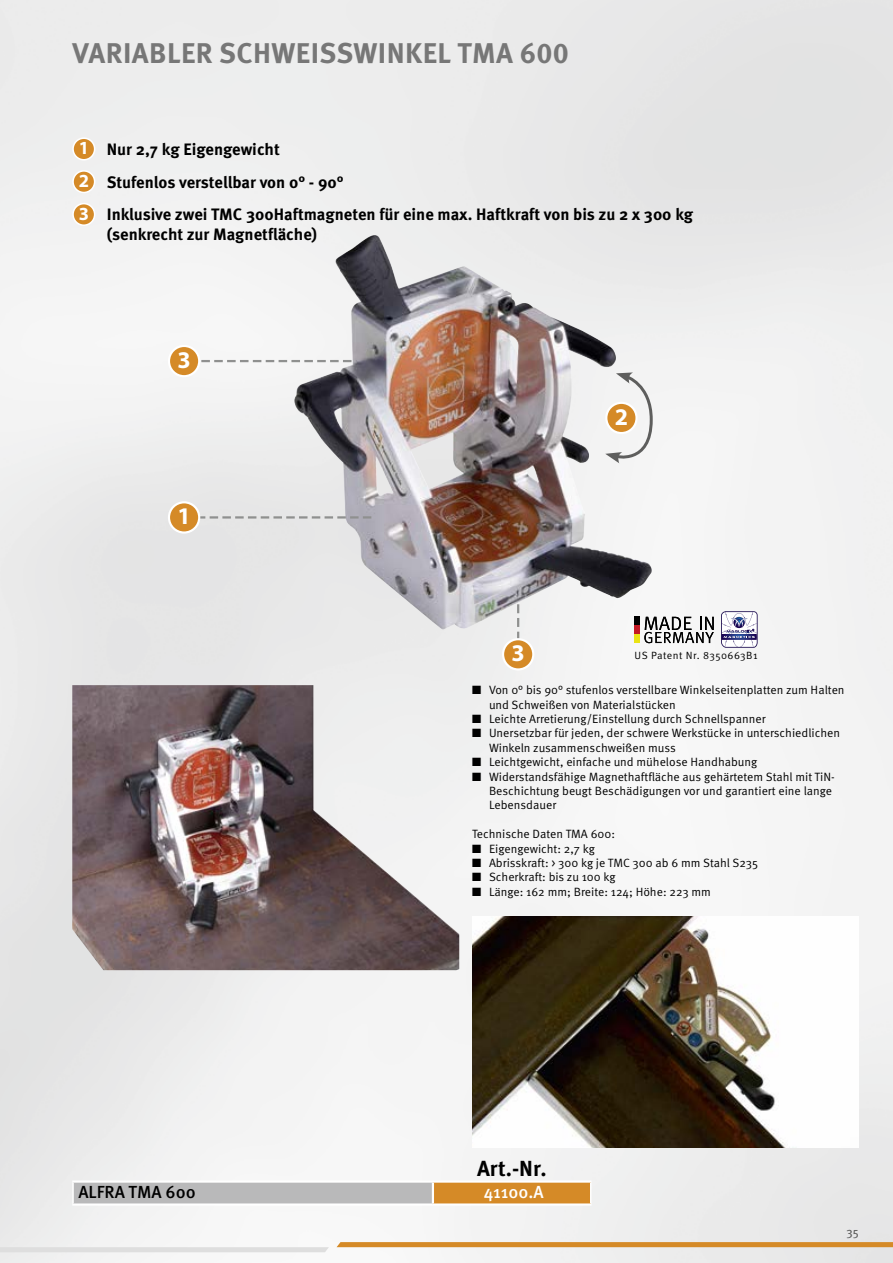
<style>
.page{position:relative;width:893px;height:1263px;background:#fff}
.page>*{position:absolute;margin:0;border:0;box-sizing:border-box;transform-origin:0 0}
.Ü2_Grey-Design{font:700 28.5px "Meta OT";letter-spacing:.015em;color:#777}
.Detail_Punkt_Kreis{font:700 24px "Myriad Pro";color:#fff}
.Art-Nr_Überschrift_g{font:700 21.75px "Meta OT";color:#000}
.t1{font:700 18.6px "Myriad Pro";color:#fff}
.Art-Name_zu_Art-Nr{font:500 17.4px "Meta OT";color:#000}
.Art-Nr_rechts{font:500 17.4px "Meta OT";color:#fff}
.Aufzählpunkte_Vortei{font:700 16.5px/19.8px "Meta OT";color:#000}
.Aufzählungen_Rotes_K{font:12px/14.4px "Meta OT";color:#000}
.t2{font:12px "Meta OT";color:#5e5e5d}
.US_Patentnr{font:10.5px "Meta OT";letter-spacing:.04em;color:#000}
</style>
<div class="page">
<img style="left:0;top:0;width:893px;height:1263px">
<svg style="left:337px;top:1242px;width:556px;height:5px;background:#d58c2b"></svg>
<div style="left:0;top:1247px;width:329px;height:5px;background:#dedede"></div>
<div style="left:73px;top:1181px;width:360px;height:23px;background:#b9b9ba"></div>
<div style="left:433px;top:1181px;width:158px;height:23px;background:#d58a27"></div>
<hr style="left:72px;top:1180px;width:361px;height:3px;background:#fff">
<hr style="left:433px;top:1180px;width:158px;height:3px;background:#fff">
<hr style="left:432px;top:1183px;width:2px;height:20px;background:#fff">
<hr style="left:72px;top:1203px;width:361px;height:3px;background:#fff">
<hr style="left:433px;top:1203px;width:158px;height:3px;background:#fff">
<hr style="left:72px;top:1183px;width:2px;height:20px;background:#fff">
<svg style="left:590px;top:1183px;width:1px;height:20px"></svg>
<img style="left:294px;top:236px;width:358px;height:393px">
<img style="left:72px;top:685px;width:387px;height:285px">
<img style="left:472px;top:916px;width:387px;height:232px">
<div style="left:73px;top:138px;width:22px;height:22px;background:#d58a27;border-radius:50%"></div>
<div style="left:72px;top:137px;width:23px;height:24px;border:2px solid #fff;border-radius:50%"></div>
<div style="left:73px;top:171px;width:22px;height:21px;background:#d58a27;border-radius:50%"></div>
<div style="left:72px;top:170px;width:23px;height:23px;border:2px solid #fff;border-radius:50%"></div>
<div style="left:73px;top:204px;width:22px;height:21px;background:#d58a27;border-radius:50%"></div>
<div style="left:72px;top:203px;width:23px;height:23px;border:2px solid #fff;border-radius:50%"></div>
<svg style="left:200px;top:360px;width:151px;height:2px"></svg>
<div style="left:169px;top:346px;width:30px;height:30px;background:#d58a27;border-radius:50%"></div>
<div style="left:168px;top:345px;width:32px;height:32px;border:2px solid #fff;border-radius:50%"></div>
<svg style="left:200px;top:516px;width:171px;height:2px"></svg>
<div style="left:169px;top:502px;width:30px;height:30px;background:#d58a27;border-radius:50%"></div>
<div style="left:168px;top:501px;width:32px;height:33px;border:2px solid #fff;border-radius:50%"></div>
<svg style="left:517px;top:604px;width:2px;height:34px"></svg>
<div style="left:503px;top:639px;width:30px;height:30px;background:#d58a27;border-radius:50%"></div>
<div style="left:502px;top:638px;width:32px;height:32px;border:2px solid #fff;border-radius:50%"></div>
<svg style="left:605px;top:372px;width:49px;height:93px"></svg>
<svg style="left:721px;top:611px;width:37px;height:37px"></svg>
<svg style="left:644px;top:617px;width:70px;height:26px"></svg>
<div style="left:635px;top:616px;width:5px;height:9px;background:#000"></div>
<div style="left:635px;top:625px;width:5px;height:9px;background:#c31924"></div>
<div style="left:635px;top:634px;width:5px;height:9px;background:#eae314"></div>
<p class="Ü2_Grey-Design" style="left:72px;top:36px;width:498px">VARIABLER SCHWEISSWINKEL TMA 600</p>
<p class="t1" style="left:79px;top:138px;width:12px">1</p>
<p class="t1" style="left:79px;top:170px;width:12px">2</p>
<p class="t1" style="left:79px;top:203px;width:12px">3</p>
<p class="Aufzählpunkte_Vortei" style="left:107px;top:140px;width:175px">Nur 2,7 kg Eigengewicht</p>
<p class="Aufzählpunkte_Vortei" style="left:107px;top:172px;width:238px">Stufenlos verstellbar von 0° - 90°</p>
<p class="Aufzählpunkte_Vortei" style="left:107px;top:205px;width:588px">Inklusive zwei TMC 300Haftmagneten für eine max. Haftkraft von bis zu 2 x 300 kg (senkrecht zur Magnetfläche)</p>
<p class="Detail_Punkt_Kreis" style="left:177px;top:346px;width:15px">3</p>
<p class="Detail_Punkt_Kreis" style="left:177px;top:503px;width:15px">1</p>
<p class="Detail_Punkt_Kreis" style="left:615px;top:403px;width:15px">2</p>
<p class="Detail_Punkt_Kreis" style="left:511px;top:640px;width:15px">3</p>
<p class="US_Patentnr" style="left:635px;top:649px;width:124px">US Patent Nr. 8350663B1</p>
<p class="Aufzählungen_Rotes_K" style="left:489px;top:683px;width:357px;text-indent:-17px">■ Von 0° bis 90° stufenlos verstellbare Winkelseitenplatten zum Halten und Schweißen von Materialstücken</p>
<p class="Aufzählungen_Rotes_K" style="left:472px;top:712px;width:295px">■ Leichte Arretierung/Einstellung durch Schnellspanner</p>
<p class="Aufzählungen_Rotes_K" style="left:489px;top:726px;width:353px;text-indent:-17px">■ Unersetzbar für jeden, der schwere Werkstücke in unterschiedlichen<br>Winkeln zusammenschweißen muss</p>
<p class="Aufzählungen_Rotes_K" style="left:472px;top:755px;width:287px">■ Leichtgewicht, einfache und mühelose Handhabung</p>
<p class="Aufzählungen_Rotes_K" style="left:489px;top:769px;width:347px;text-indent:-17px">■ Widerstandsfähige Magnethaftfläche aus gehärtetem Stahl mit TiN-<br>Beschichtung beugt Beschädigungen vor und garantiert eine lange<br>Lebensdauer</p>
<p class="Aufzählungen_Rotes_K" style="left:472px;top:827px;width:145px">Technische Daten TMA 600:</p>
<p class="Aufzählungen_Rotes_K" style="left:472px;top:841px;width:124px">■ Eigengewicht: 2,7 kg</p>
<p class="Aufzählungen_Rotes_K" style="left:472px;top:856px;width:288px">■ Abrisskraft: &gt; 300 kg je TMC 300 ab 6 mm Stahl S235</p>
<p class="Aufzählungen_Rotes_K" style="left:472px;top:870px;width:145px">■ Scherkraft: bis zu 100 kg</p>
<p class="Aufzählungen_Rotes_K" style="left:472px;top:885px;width:240px">■ Länge: 162 mm; Breite: 124; Höhe: 223 mm</p>
<p class="Art-Nr_Überschrift_g" style="left:477px;top:1156px;width:71px">Art.-Nr.</p>
<p class="Art-Name_zu_Art-Nr" style="left:78px;top:1182px;width:119px">ALFRA TMA 600</p>
<p class="Art-Nr_rechts" style="left:484px;top:1182px;width:61px">41100.A</p>
<p class="t2" style="left:847px;top:1225px;width:14px">35</p>
</div>
